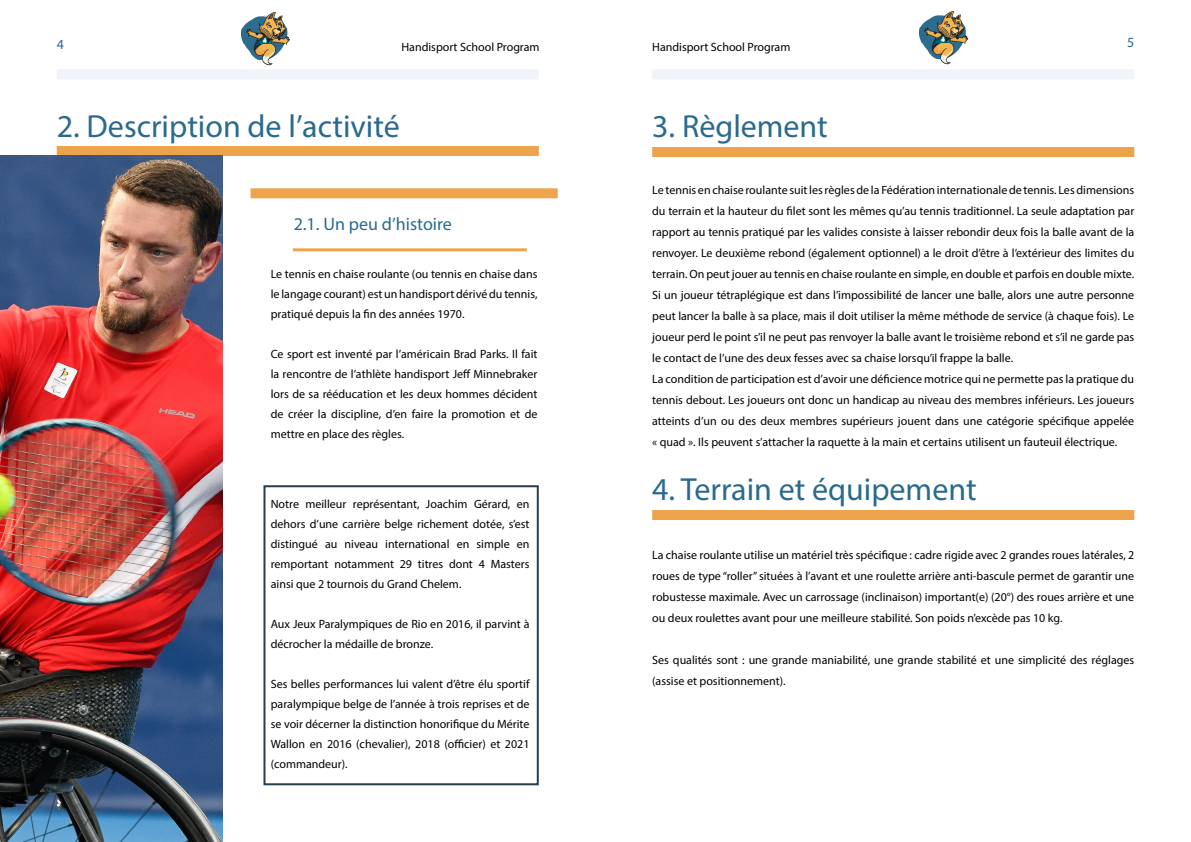
<style>
.page{position:relative;width:1191px;height:842px;background:#fff}
.page>*{position:absolute;margin:0;border:0;box-sizing:border-box;transform-origin:0 0}
.t1{font:32px "Myriad Pro";color:#296a8e}
.t2{font:18px "Myriad Pro";color:#276a8f}
.t3{font:14px "Myriad Pro";color:#296a8e}
.t4{font:12px/21px "Myriad Pro";color:#000;text-align:justify}
</style>
<div class="page">
<div style="left:652px;top:147px;width:482px;height:10px;background:#eda34c"></div>
<div style="left:652px;top:510px;width:482px;height:10px;background:#eda34c"></div>
<div style="left:57px;top:146px;width:482px;height:10px;background:#eda34c"></div>
<img style="left:241px;top:12px;width:49px;height:53px">
<img style="left:919px;top:11px;width:50px;height:53px">
<div style="left:57px;top:69px;width:482px;height:10px;background:#f0f4f8"></div>
<div style="left:652px;top:69px;width:482px;height:10px;background:#f0f4f8"></div>
<div style="left:263px;top:485px;width:276px;height:300px;border:2px solid #293e4d"></div>
<div style="left:250px;top:188px;width:308px;height:10px;background:#eda44c"></div>
<hr style="left:293px;top:248px;width:234px;height:3px;background:#eda34c">
<img style="left:0;top:156px;width:222px;height:686px">
<p class="t3" style="left:57px;top:36px;width:9px">4</p>
<p class="t3" style="left:1127px;top:34px;width:9px">5</p>
<p class="t4" style="left:401px;top:37px;width:140px">Handisport School Program</p>
<p class="t4" style="left:652px;top:37px;width:140px">Handisport School Program</p>
<h1 class="t1" style="left:57px;top:106px;width:345px">2. Description de l’activité</h1>
<h2 class="t2" style="left:294px;top:213px;width:160px">2.1. Un peu d’histoire</h2>
<p class="t4" style="left:271px;top:263px;width:268px;line-height:20px">Le tennis en chaise roulante (ou tennis en chaise dans le langage courant) est un handisport dérivé du tennis, pratiqué depuis la fin des années 1970.</p>
<p class="t4" style="left:271px;top:343px;width:268px;line-height:20px">Ce sport est inventé par l’américain Brad Parks. Il fait la rencontre de l’athlète handisport Jeff Minnebraker lors de sa rééducation et les deux hommes décident de créer la discipline, d’en faire la promotion et de mettre en place des règles.</p>
<p class="t4" style="left:271px;top:494px;width:260px;line-height:20px">Notre meilleur représentant, Joachim Gérard, en dehors d’une carrière belge richement dotée, s’est distingué au niveau international en simple en remportant notamment 29 titres dont 4 Masters ainsi que 2 tournois du Grand Chelem.</p>
<p class="t4" style="left:271px;top:614px;width:260px;line-height:20px">Aux Jeux Paralympiques de Rio en 2016, il parvint à décrocher la médaille de bronze.</p>
<p class="t4" style="left:271px;top:674px;width:260px;line-height:20px">Ses belles performances lui valent d’être élu sportif paralympique belge de l’année à trois reprises et de se voir décerner la distinction honorifique du Mérite Wallon en 2016 (chevalier), 2018 (officier) et 2021 (commandeur).</p>
<h1 class="t1" style="left:652px;top:106px;width:177px">3. Règlement</h1>
<p class="t4" style="left:652px;top:179px;width:483px;text-align:left">Le tennis en chaise roulante suit les règles de la Fédération internationale de tennis. Les dimensions du terrain et la hauteur du filet sont les mêmes qu’au tennis traditionnel. La seule adaptation par rapport au tennis pratiqué par les valides consiste à laisser rebondir deux fois la balle avant de la renvoyer. Le deuxième rebond (également optionnel) a le droit d’être à l’extérieur des limites du terrain. On peut jouer au tennis en chaise roulante en simple, en double et parfois en double mixte.<br>Si un joueur tétraplégique est dans l’impossibilité de lancer une balle, alors une autre personne peut lancer la balle à sa place, mais il doit utiliser la même méthode de service (à chaque fois). Le joueur perd le point s’il ne peut pas renvoyer la balle avant le troisième rebond et s’il ne garde pas le contact de l’une des deux fesses avec sa chaise lorsqu’il frappe la balle.<br>La condition de participation est d’avoir une déficience motrice qui ne permette pas la pratique du tennis debout. Les joueurs ont donc un handicap au niveau des membres inférieurs. Les joueurs atteints d’un ou des deux membres supérieurs jouent dans une catégorie spécifique appelée « quad ». Ils peuvent s’attacher la raquette à la main et certains utilisent un fauteuil électrique.</p>
<h1 class="t1" style="left:652px;top:469px;width:326px">4. Terrain et équipement</h1>
<p class="t4" style="left:652px;top:544px;width:483px">La chaise roulante utilise un matériel très spécifique : cadre rigide avec 2 grandes roues latérales, 2 roues de type “roller” situées à l’avant et une roulette arrière anti-bascule permet de garantir une robustesse maximale. Avec un carrossage (inclinaison) important(e) (20°) des roues arrière et une ou deux roulettes avant pour une meilleure stabilité. Son poids n’excède pas 10 kg.</p>
<p class="t4" style="left:652px;top:649px;width:483px">Ses qualités sont : une grande maniabilité, une grande stabilité et une simplicité des réglages (assise et positionnement).</p>
</div>
